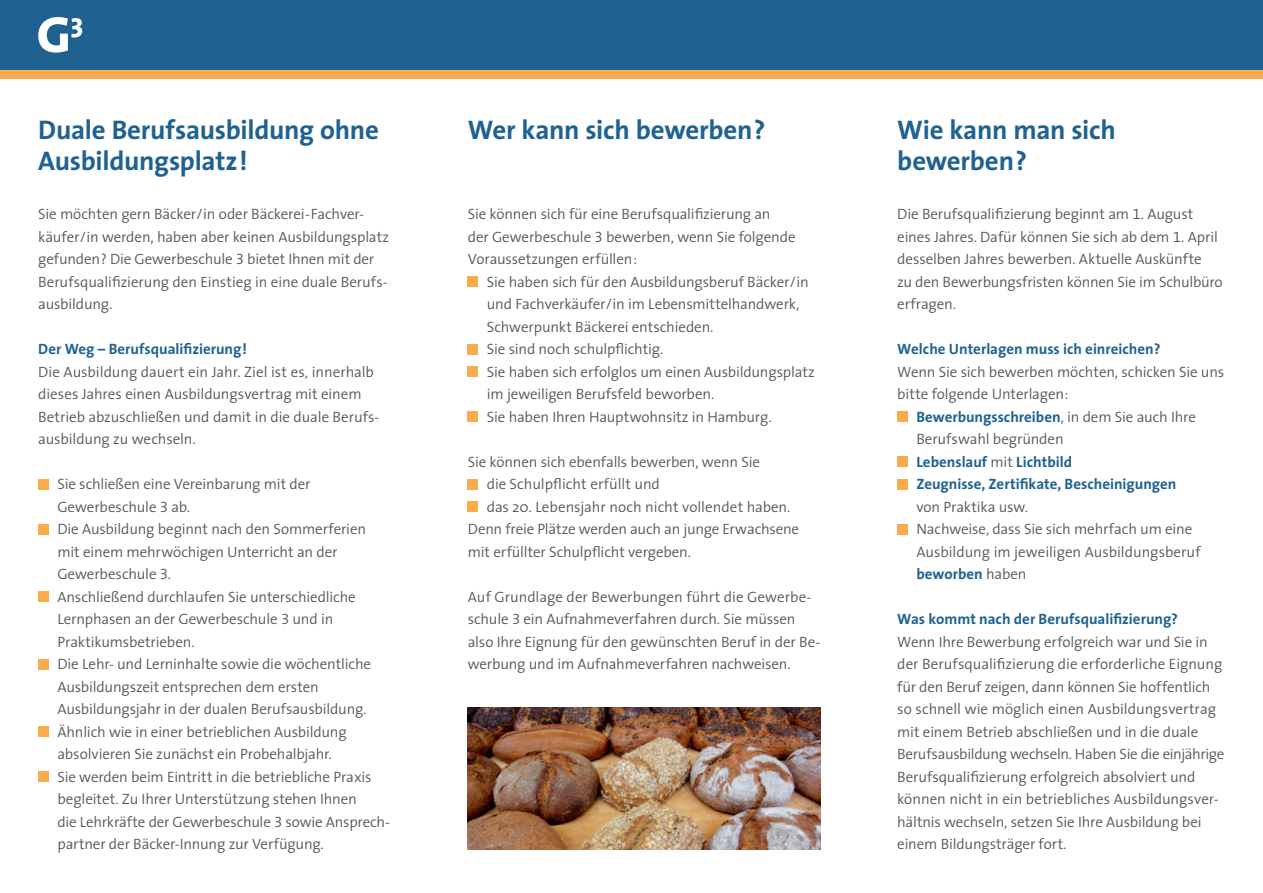
<style>
.page{position:relative;width:1263px;height:893px;background:#fff}
.page>*{position:absolute;margin:0;border:0;box-sizing:border-box;transform-origin:0 0}
.t1{font:700 27px/31.5px "The Sans";letter-spacing:-.01em;color:#1f6291}
.t2{font:300 15px/22.5px "The Sans";letter-spacing:-.01em;color:#57585a}
.t3{font:700 15px "The Sans";color:#1f6291}
.s1{font-family:"The Sans Semi Light Expert";font-weight:400}
.s2{font-weight:300;color:#57585a}
.s3{font-weight:700;color:#1f6291}
</style>
<div class="page">
<div style="left:0;top:0;width:1263px;height:71px;background:#1f6291"></div>
<div style="left:0;top:71px;width:1263px;height:8px;background:#faac4d"></div>
<svg style="left:38px;top:17px;width:44px;height:36px"></svg>
<div style="left:468px;top:277px;width:10px;height:10px;background:#faac4d"></div>
<div style="left:468px;top:344px;width:10px;height:10px;background:#faac4d"></div>
<div style="left:468px;top:367px;width:10px;height:10px;background:#faac4d"></div>
<div style="left:468px;top:412px;width:10px;height:10px;background:#faac4d"></div>
<div style="left:468px;top:479px;width:10px;height:10px;background:#faac4d"></div>
<div style="left:468px;top:502px;width:10px;height:10px;background:#faac4d"></div>
<div style="left:897px;top:412px;width:10px;height:10px;background:#faac4d"></div>
<div style="left:897px;top:457px;width:10px;height:10px;background:#faac4d"></div>
<div style="left:897px;top:479px;width:10px;height:10px;background:#faac4d"></div>
<div style="left:897px;top:524px;width:10px;height:10px;background:#faac4d"></div>
<div style="left:38px;top:479px;width:10px;height:10px;background:#faac4d"></div>
<div style="left:38px;top:524px;width:10px;height:10px;background:#faac4d"></div>
<div style="left:38px;top:592px;width:10px;height:10px;background:#faac4d"></div>
<div style="left:38px;top:659px;width:10px;height:10px;background:#faac4d"></div>
<div style="left:38px;top:727px;width:10px;height:10px;background:#faac4d"></div>
<div style="left:38px;top:772px;width:10px;height:10px;background:#faac4d"></div>
<img style="left:468px;top:707px;width:353px;height:142px">
<h1 class="t1" style="left:38px;top:113px;width:342px">Duale Berufsausbildung ohne</h1>
<h1 class="t1" style="left:468px;top:113px;width:299px">Wer kann sich bewerben?</h1>
<h1 class="t1" style="left:38px;top:145px;width:211px">Ausbildungsplatz!</h1>
<p class="t2" style="left:468px;top:203px;width:329px">Sie können sich für eine Berufsqualifizierung an<br>der Gewerbeschule <span class="s1">3</span> bewerben, wenn Sie folgende<br>Voraussetzungen erfüllen:</p>
<p class="t2" style="left:487px;top:270px;width:329px">Sie haben sich für den Ausbildungsberuf Bäcker/in und Fachverkäufer/in im Lebensmittelhandwerk, Schwerpunkt Bäckerei entschieden.<br>Sie sind noch schulpflichtig.<br>Sie haben sich erfolglos um einen Ausbildungsplatz im jeweiligen Berufsfeld beworben.<br>Sie haben Ihren Hauptwohnsitz in Hamburg.</p>
<p class="t2" style="left:468px;top:450px;width:294px">Sie können sich ebenfalls bewerben, wenn Sie</p>
<p class="t2" style="left:487px;top:473px;width:174px">die Schulpflicht erfüllt und</p>
<p class="t2" style="left:487px;top:495px;width:305px">das 20. Lebensjahr noch nicht vollendet haben.</p>
<p class="t2" style="left:468px;top:518px;width:333px">Denn freie Plätze werden auch an junge Erwachsene</p>
<p class="t2" style="left:468px;top:540px;width:225px">mit erfüllter Schulpflicht vergeben.</p>
<p class="t2" style="left:468px;top:585px;width:354px">Auf Grundlage der Bewerbungen führt die Gewerbe&shy;schule <span class="s1">3</span> ein Aufnahmeverfahren durch. Sie müssen also Ihre Eignung für den gewünschten Beruf in der Be&shy;werbung und im Aufnahmeverfahren nachweisen.</p>
<p class="t2" style="left:38px;top:203px;width:352px">Sie möchten gern Bäcker/in oder Bäckerei-Fachver&shy;käufer/in werden, haben aber keinen Ausbildungsplatz gefunden? Die Gewerbeschule <span class="s1">3</span> bietet Ihnen mit der Berufsqualifizierung den Einstieg in eine duale Berufs&shy;ausbildung.</p>
<p class="t3" style="left:38px;top:337px;width:210px">Der Weg – Berufsqualifizierung!</p>
<p class="t2" style="left:38px;top:360px;width:343px">Die Ausbildung dauert ein Jahr. Ziel ist es, innerhalb dieses Jahres einen Ausbildungsvertrag mit einem Betrieb abzuschließen und damit in die duale Berufs&shy;ausbildung zu wechseln.</p>
<p class="t2" style="left:57px;top:473px;width:334px">Sie schließen eine Vereinbarung mit der Gewerbeschule <span class="s1">3</span> ab.<br>Die Ausbildung beginnt nach den Sommerferien mit einem mehrwöchigen Unterricht an der Gewerbeschule <span class="s1">3</span>.<br>Anschließend durchlaufen Sie unterschiedliche Lernphasen an der Gewerbeschule <span class="s1">3</span> und in Praktikumsbetrieben.<br>Die Lehr- und Lerninhalte sowie die wöchentliche Ausbildungszeit entsprechen dem ersten Ausbildungsjahr in der dualen Berufsausbildung.<br>Ähnlich wie in einer betrieblichen Ausbildung absolvieren Sie zunächst ein Probehalbjahr.<br>Sie werden beim Eintritt in die betriebliche Praxis begleitet. Zu Ihrer Unterstützung stehen Ihnen<br>die Lehrkräfte der Gewerbeschule <span class="s1">3</span> sowie Ansprech&shy;partner der Bäcker-Innung zur Verfügung.</p>
<h1 class="t1" style="left:897px;top:113px;width:220px">Wie kann man sich bewerben?</h1>
<p class="t2" style="left:897px;top:203px;width:327px">Die Berufsqualifizierung beginnt am <span class="s1">1</span>. August eines Jahres. Dafür können Sie sich ab dem <span class="s1">1</span>. April desselben Jahres bewerben. Aktuelle Auskünfte<br>zu den Bewerbungsfristen können Sie im Schulbüro erfragen.</p>
<p class="t3" style="left:897px;top:337px;width:265px">Welche Unterlagen muss ich einreichen?</p>
<p class="t2" style="left:897px;top:360px;width:328px">Wenn Sie sich bewerben möchten, schicken Sie uns</p>
<p class="t2" style="left:897px;top:383px;width:173px">bitte folgende Unterlagen:</p>
<p class="t3" style="left:916px;top:404px;width:281px">Bewerbungsschreiben<span class="s2">, in dem Sie auch Ihre</span></p>
<p class="t2" style="left:916px;top:428px;width:149px">Berufswahl begründen</p>
<p class="t3" style="left:916px;top:449px;width:157px">Lebenslauf <span class="s2">mit</span> Lichtbild</p>
<p class="t3" style="left:916px;top:472px;width:261px">Zeugnisse, Zertifikate, Bescheinigungen</p>
<p class="t2" style="left:916px;top:495px;width:286px">von Praktika usw.<br>Nachweise, dass Sie sich mehrfach um eine<br>Ausbildung im jeweiligen Ausbildungsberuf <span class="s3">beworben</span> haben</p>
<p class="t3" style="left:897px;top:607px;width:282px">Was kommt nach der Berufsqualifizierung?</p>
<p class="t2" style="left:897px;top:630px;width:329px">Wenn Ihre Bewerbung erfolgreich war und Sie in der Berufsqualifizierung die erforderliche Eignung für den Beruf zeigen, dann können Sie hoffentlich so schnell wie möglich einen Ausbildungsvertrag mit einem Betrieb abschließen und in die duale Berufsausbildung wechseln. Haben Sie die einjährige Berufsqualifizierung erfolgreich absolviert und können nicht in ein betriebliches Ausbildungsver&shy;hältnis wechseln, setzen Sie Ihre Ausbildung bei einem Bildungsträger fort.</p>
</div>
